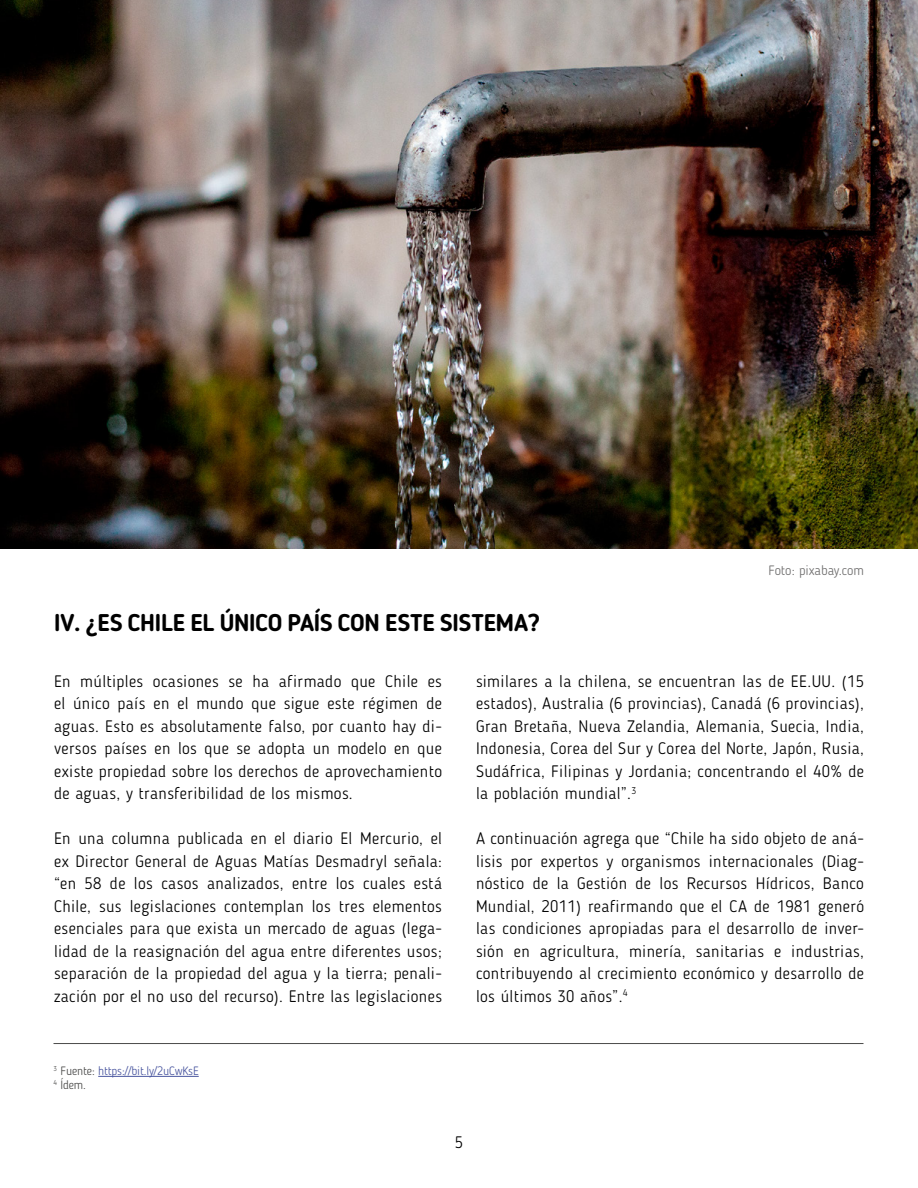
<style>
.page{position:relative;width:918px;height:1188px;background:#fff}
.page>*{position:absolute;margin:0;border:0;box-sizing:border-box;transform-origin:0 0}
.t1{font:700 24px "Blogger Sans";letter-spacing:-.01em;color:#000}
.t2{font:300 16.5px/22.5px "Blogger Sans";letter-spacing:.025em;color:#000;text-align:justify}
.t3{font:300 13.5px "Blogger Sans";color:#706f6f}
.t4{font:300 12px/14.4px "Blogger Sans";letter-spacing:-.01em;color:#49559f}
.s1{color:#4a4a49}
</style>
<div class="page">
<hr style="left:54px;top:1043px;width:810px;height:1px;background:#4a4a49">
<hr style="left:98px;top:1076px;width:101px;height:1px;background:#49559f">
<img style="left:0;top:0;width:918px;height:549px">
<p class="t3" style="left:768px;top:562px;width:97px">Foto: pixabay.com</p>
<h1 class="t1" style="left:54px;top:608px;width:487px">IV. ¿ES CHILE EL ÚNICO PAÍS CON ESTE SISTEMA?</h1>
<p class="t2" style="left:476px;top:670px;width:390px">similares a la chilena, se encuentran las de EE.UU. (15 estados), Australia (6 provincias), Canadá (6 provincias), Gran Bretaña, Nueva Zelandia, Alemania, Suecia, India, Indonesia, Corea del Sur y Corea del Norte, Japón, Rusia, Sudáfrica, Filipinas y Jordania; concentrando el 40% de la población mundial”.<sup>3</sup></p>
<p class="t2" style="left:476px;top:827px;width:390px">A continuación agrega que “Chile ha sido objeto de aná&shy;lisis por expertos y organismos internacionales (Diag&shy;nóstico de la Gestión de los Recursos Hídricos, Banco Mundial, 2011) reafirmando que el CA de 1981 generó las condiciones apropiadas para el desarrollo de inver&shy;sión en agricultura, minería, sanitarias e industrias, contribuyendo al crecimiento económico y desarrollo de los últimos 30 años”.<sup>4</sup></p>
<p class="t2" style="left:54px;top:670px;width:390px">En múltiples ocasiones se ha afirmado que Chile es el único país en el mundo que sigue este régimen de aguas. Esto es absolutamente falso, por cuanto hay di&shy;versos países en los que se adopta un modelo en que existe propiedad sobre los derechos de aprovechamiento de aguas, y transferibilidad de los mismos.</p>
<p class="t2" style="left:54px;top:827px;width:390px">En una columna publicada en el diario El Mercurio, el ex Director General de Aguas Matías Desmadryl señala: “en 58 de los casos analizados, entre los cuales está Chile, sus legislaciones contemplan los tres elementos esenciales para que exista un mercado de aguas (lega&shy;lidad de la reasignación del agua entre diferentes usos; separación de la propiedad del agua y la tierra; penali&shy;zación por el no uso del recurso). Entre las legislaciones</p>
<p class="t4" style="left:54px;top:1063px;width:147px"><sup>3</sup> <span class="s1">Fuente:</span> https://bit.ly/2uCwKsE<br><sup>4</sup> <span class="s1">Ídem.</span></p>
<p class="t2" style="left:455px;top:1131px;width:10px">5</p>
</div>
